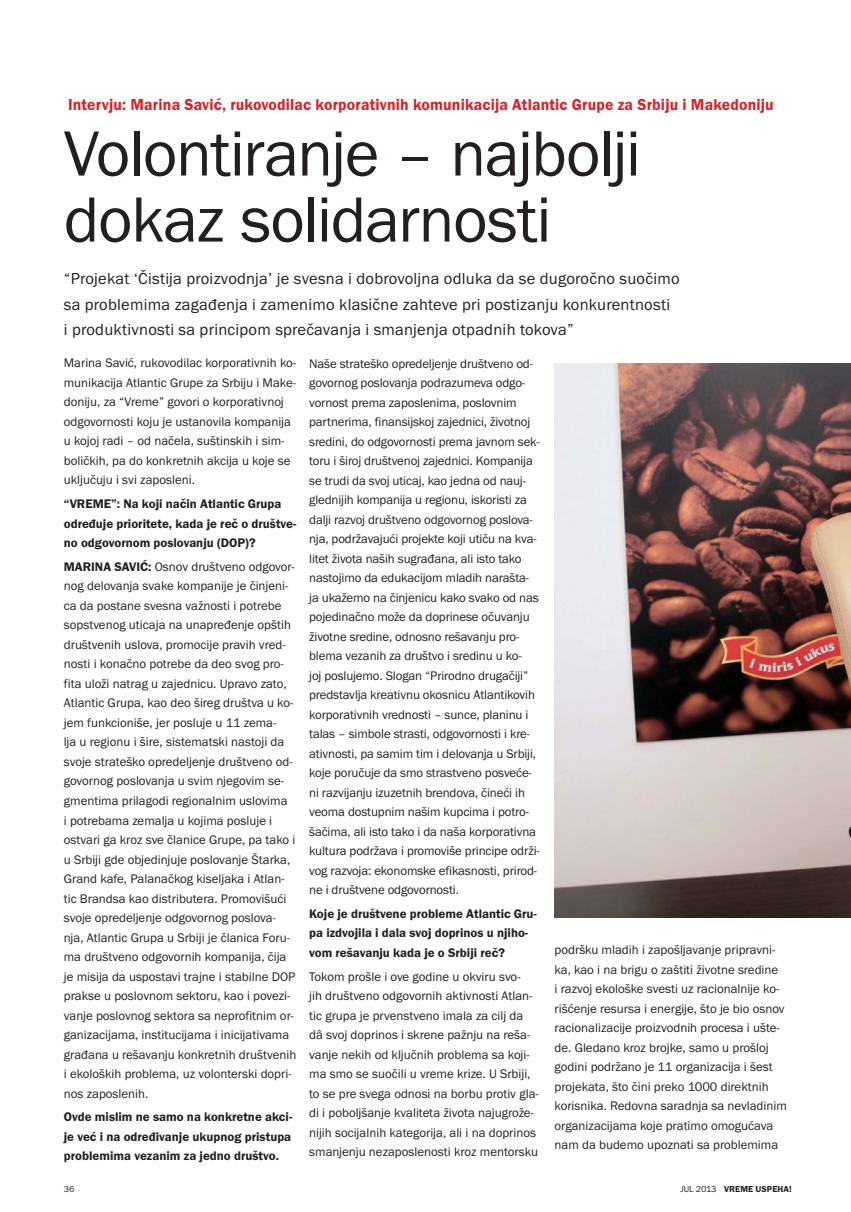
<style>
.page{position:relative;width:851px;height:1212px;background:#fff}
.page>*{position:absolute;margin:0;border:0;box-sizing:border-box;transform-origin:0 0}
.t1{font:66px/66px "Franklin Got Itc TOT Boo";letter-spacing:-.02em;color:#231f20}
.t2{font:16.5px/25.5px "Franklin Got Itc TOT Boo";letter-spacing:.015em;color:#231f20}
.t3{font:16.5px "Franklin Got Itc TOT Dem";letter-spacing:.01em;color:#da2128;scale:.95 1}
.t4{font:12.9px/19.5px "Franklin Got Itc TOT Boo";color:#231f20}
.t5{font:12.9px/19.5px "Franklin Got Itc TOT Dem";color:#231f20}
.t6{font:9px "Franklin Got Itc TOT Dem";letter-spacing:.01em;color:#231f20}
.t7{font:9px "Franklin Got Itc TOT Boo";color:#231f20}
.s1{font-family:"Franklin Got Itc TOT Dem"}
.s2{font-family:"Franklin Got Itc TOT Boo"}
</style>
<div class="page">
<img style="left:554px;top:363px;width:296px;height:554px">
<p class="t3" style="left:68px;top:99px;width:744px">Intervju: Marina Savić, rukovodilac korporativnih komunikacija Atlantic Grupe za Srbiju i Makedoniju</p>
<p class="t1" style="left:64px;top:124px;width:578px">Volontiranje – najbolji dokaz solidarnosti</p>
<p class="t2" style="left:64px;top:267px;width:617px">“Projekat ‘Čistija proizvodnja’ je svesna i dobrovoljna odluka da se dugoročno suočimo sa problemima zagađenja i zamenimo klasične zahteve pri postizanju konkurentnosti<br>i produktivnosti sa principom sprečavanja i smanjenja otpadnih tokova”</p>
<p class="t4" style="left:64px;top:354px;width:234px">Marina Savić, rukovodilac korporativnih ko&shy;munikacija Atlantic Grupe za Srbiju i Make&shy;doniju, za “Vreme” govori o korporativnoj odgovornosti koju je ustanovila kompanija u kojoj radi – od načela, suštinskih i sim&shy;boličkih, pa do konkretnih akcija u koje se uključuju i svi zaposleni.</p>
<p class="t5" style="left:64px;top:495px;width:234px">“VREME”: Na koji način Atlantic Grupa određuje prioritete, kada je reč o društve&shy;no odgovornom poslovanju (DOP)?</p>
<p class="t4" style="left:64px;top:558px;width:234px"><span class="s1">MARINA SAVIĆ:</span> Osnov društveno odgovor&shy;nog delovanja svake kompanije je činjeni&shy;ca da postane svesna važnosti i potrebe sopstvenog uticaja na unapređenje opštih društvenih uslova, promocije pravih vred&shy;nosti i konačno potrebe da deo svog pro&shy;fita uloži natrag u zajednicu. Upravo zato, Atlantic Grupa, kao deo šireg društva u ko&shy;jem funkcioniše, jer posluje u 11 zema-<br>lja u regionu i šire, sistematski nastoji da svoje strateško opredeljenje društveno od&shy;govornog poslovanja u svim njegovim se&shy;gmentima prilagodi regionalnim uslovima<br>i potrebama zemalja u kojima posluje i ostvari ga kroz sve članice Grupe, pa tako i u Srbiji gde objedinjuje poslovanje Štarka, Grand kafe, Palanačkog kiseljaka i Atlan&shy;tic Brandsa kao distributera. Promovišući svoje opredeljenje odgovornog poslova&shy;nja, Atlantic Grupa u Srbiji je članica Foru&shy;ma društveno odgovornih kompanija, čija je misija da uspostavi trajne i stabilne DOP prakse u poslovnom sektoru, kao i povezi&shy;vanje poslovnog sektora sa neprofitnim or&shy;ganizacijama, institucijama i inicijativama građana u rešavanju konkretnih društvenih i ekoloških problema, uz volonterski dopri&shy;nos zaposlenih.</p>
<p class="t5" style="left:64px;top:1108px;width:230px;text-align:justify">Ovde mislim ne samo na konkretne akci&shy;je već i na određivanje ukupnog pristupa problemima vezanim za jedno društvo.</p>
<p class="t4" style="left:309px;top:354px;width:232px">Naše strateško opredeljenje društveno od&shy;govornog poslovanja podrazumeva odgo&shy;vornost prema zaposlenima, poslovnim partnerima, finansijskoj zajednici, životnoj sredini, do odgovornosti prema javnom sek&shy;toru i široj društvenoj zajednici. Kompanija se trudi da svoj uticaj, kao jedna od nauj&shy;glednijih kompanija u regionu, iskoristi za dalji razvoj društveno odgovornog poslova&shy;nja, podržavajući projekte koji utiču na kva&shy;litet života naših sugrađana, ali isto tako nastojimo da edukacijom mladih narašta&shy;ja ukažemo na činjenicu kako svako od nas pojedinačno može da doprinese očuvanju životne sredine, odnosno rešavanju pro&shy;blema vezanih za društvo i sredinu u ko-<br>joj poslujemo. Slogan “Prirodno drugačiji” predstavlja kreativnu okosnicu Atlantikovih korporativnih vrednosti – sunce, planinu i talas – simbole strasti, odgovornosti i kre&shy;ativnosti, pa samim tim i delovanja u Srbiji, koje poručuje da smo strastveno posveće&shy;ni razvijanju izuzetnih brendova, čineći ih veoma dostupnim našim kupcima i potro&shy;šačima, ali isto tako i da naša korporativna kultura podržava i promoviše principe održi&shy;vog razvoja: ekonomske efikasnosti, prirod&shy;ne i društvene odgovornosti.</p>
<p class="t5" style="left:309px;top:905px;width:229px">Koje je društvene probleme Atlantic Gru&shy;pa izdvojila i dala svoj doprinos u njiho&shy;vom rešavanju kada je o Srbiji reč?</p>
<p class="t4" style="left:309px;top:967px;width:231px">Tokom prošle i ove godine u okviru svo-<br>jih društveno odgovornih aktivnosti Atlan&shy;tic grupa je prvenstveno imala za cilj da dâ svoj doprinos i skrene pažnju na reša&shy;vanje nekih od ključnih problema sa koji&shy;ma smo se suočili u vreme krize. U Srbiji, to se pre svega odnosi na borbu protiv gla&shy;di i poboljšanje kvaliteta života najugrože&shy;nijih socijalnih kategorija, ali i na doprinos smanjenju nezaposlenosti kroz mentorsku</p>
<p class="t4" style="left:554px;top:941px;width:234px">podršku mladih i zapošljavanje pripravni&shy;ka, kao i na brigu o zaštiti životne sredine<br>i razvoj ekološke svesti uz racionalnije ko&shy;rišćenje resursa i energije, što je bio osnov racionalizacije proizvodnih procesa i ušte&shy;de. Gledano kroz brojke, samo u prošloj godini podržano je 11 organizacija i šest projekata, što čini preko 1000 direktnih korisnika. Redovna saradnja sa nevladinim organizacijama koje pratimo omogućava nam da budemo upoznati sa problemima</p>
<p class="t7" style="left:64px;top:1186px;width:12px">36</p>
<p class="t6" style="left:680px;top:1186px;width:113px"><span class="s2">JUL 2013</span> VREME USPEHA!</p>
</div>
